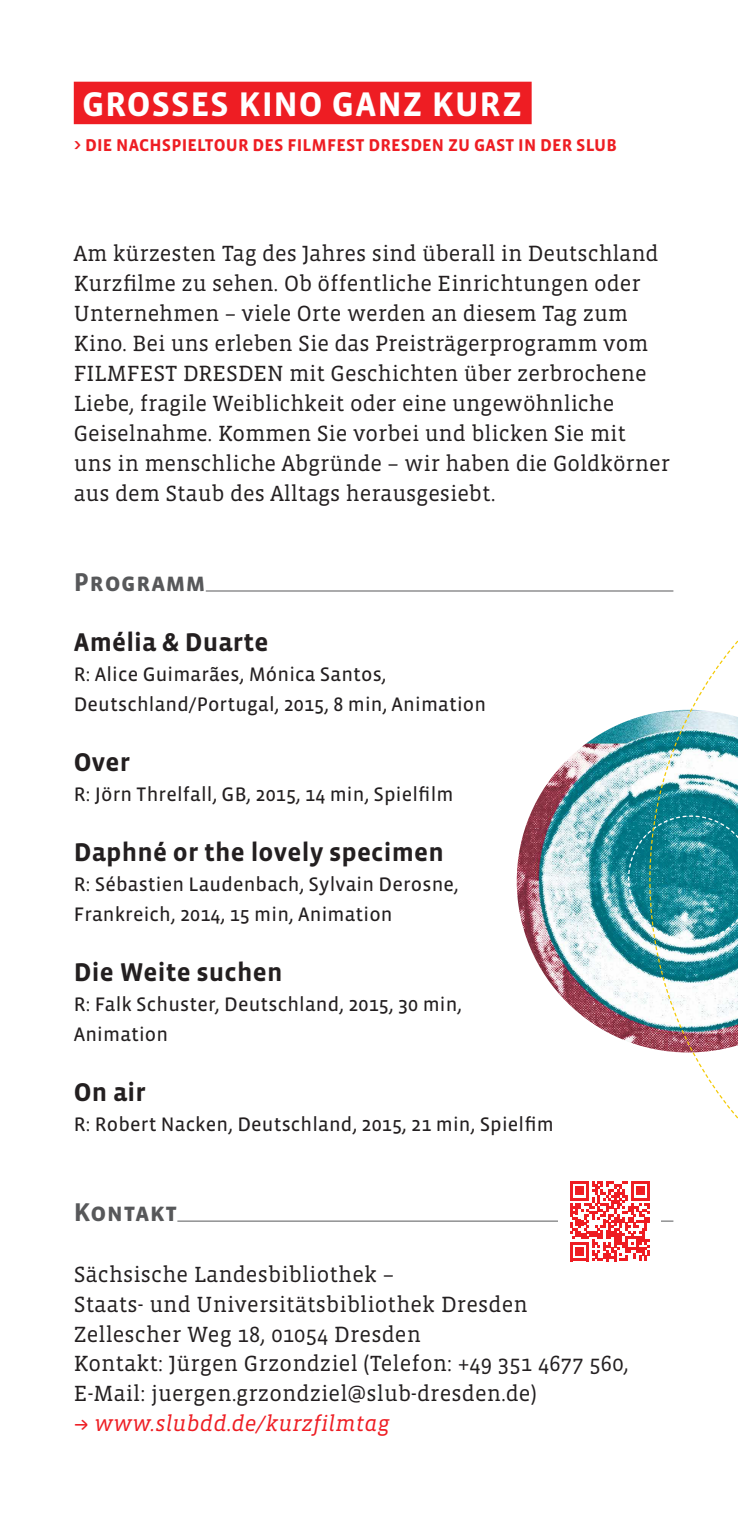
<style>
.page{position:relative;width:738px;height:1531px;background:#fff}
.page>*{position:absolute;margin:0;border:0;box-sizing:border-box;transform-origin:0 0}
.t1{font:700 35px "Vista Sans OT";letter-spacing:.02em;color:#fff}
.t2{font:700 26.25px "Vista Sans OT";letter-spacing:.01em;color:#231f20}
.t3{font:700 26.25px "Vista Sans OT";letter-spacing:.015em;color:#57585a}
.t4{font:22.5px/30px "Vista Slab OT";color:#231f20}
.t5{font:italic 22.5px "Vista Slab OT";letter-spacing:.01em;color:#ee1d23}
.t6{font:20px/30px "Vista Sans OT";letter-spacing:.01em;color:#231f20}
.t7{font:700 17.5px "Vista Sans OT";letter-spacing:.01em;color:#ee1d23}
</style>
<div class="page">
<hr style="left:206px;top:590px;width:467px;height:1px;background:#57585a">
<hr style="left:177px;top:1220px;width:496px;height:1px;background:#57585a">
<div style="left:74px;top:82px;width:457px;height:42px;background:#ee1d23"></div>
<div style="left:558px;top:1170px;width:102px;height:102px;background:#fff"></div>
<img style="left:516px;top:759px;width:53px;height:245px">
<svg style="left:569px;top:590px;width:81px;height:671px"></svg>
<svg style="left:648px;top:590px;width:89px;height:659px"></svg>
<h1 class="t1" style="left:82px;top:86px;width:441px">GROSSES KINO GANZ KURZ</h1>
<p class="t7" style="left:74px;top:136px;width:544px">&gt; DIE NACHSPIELTOUR DES FILMFEST DRESDEN ZU GAST IN DER SLUB</p>
<p class="t4" style="left:74px;top:239px;width:597px">Am kürzesten Tag des Jahres sind überall in Deutschland Kurzfilme zu sehen. Ob öffentliche Einrichtungen oder Unternehmen – viele Orte werden an diesem Tag zum Kino. Bei uns erleben Sie das Preisträgerprogramm vom FILMFEST DRESDEN mit Geschichten über zerbrochene Liebe, fragile Weiblichkeit oder eine ungewöhnliche Geiselnahme. Kommen Sie vorbei und blicken Sie mit<br>uns in menschliche Abgründe – wir haben die Goldkörner aus dem Staub des Alltags herausgesiebt.</p>
<p class="t3" style="left:74px;top:569px;width:133px">Programm</p>
<p class="t2" style="left:74px;top:629px;width:196px">Amélia &amp; Duarte</p>
<p class="t6" style="left:74px;top:660px;width:413px">R: Alice Guimarães, Mónica Santos,<br>Deutschland/Portugal, 2015, 8 min, Animation</p>
<p class="t2" style="left:74px;top:749px;width:58px">Over</p>
<p class="t6" style="left:74px;top:780px;width:381px">R: Jörn Threlfall, GB, 2015, 14 min, Spielfilm</p>
<p class="t2" style="left:74px;top:839px;width:371px">Daphné or the lovely specimen</p>
<p class="t6" style="left:74px;top:870px;width:386px">R: Sébastien Laudenbach, Sylvain Derosne,<br>Frankreich, 2014, 15 min, Animation</p>
<p class="t2" style="left:74px;top:959px;width:210px">Die Weite suchen</p>
<p class="t6" style="left:74px;top:990px;width:389px">R: Falk Schuster, Deutschland, 2015, 30 min,<br>Animation</p>
<p class="t2" style="left:74px;top:1079px;width:74px">On air</p>
<p class="t6" style="left:74px;top:1110px;width:481px">R: Robert Nacken, Deutschland, 2015, 21 min, Spielfim</p>
<p class="t3" style="left:74px;top:1199px;width:105px">Kontakt</p>
<p class="t4" style="left:74px;top:1259px;width:556px">Sächsische Landesbibliothek –<br>Staats- und Universitätsbibliothek Dresden Zellescher Weg 18, 01054 Dresden<br>Kontakt: Jürgen Grzondziel (Telefon: +49 351 4677 560, E-Mail: juergen.grzondziel@slub-dresden.de)</p>
<p class="t5" style="left:74px;top:1412px;width:317px">+ www.slubdd.de/kurzfilmtag</p>
</div>
